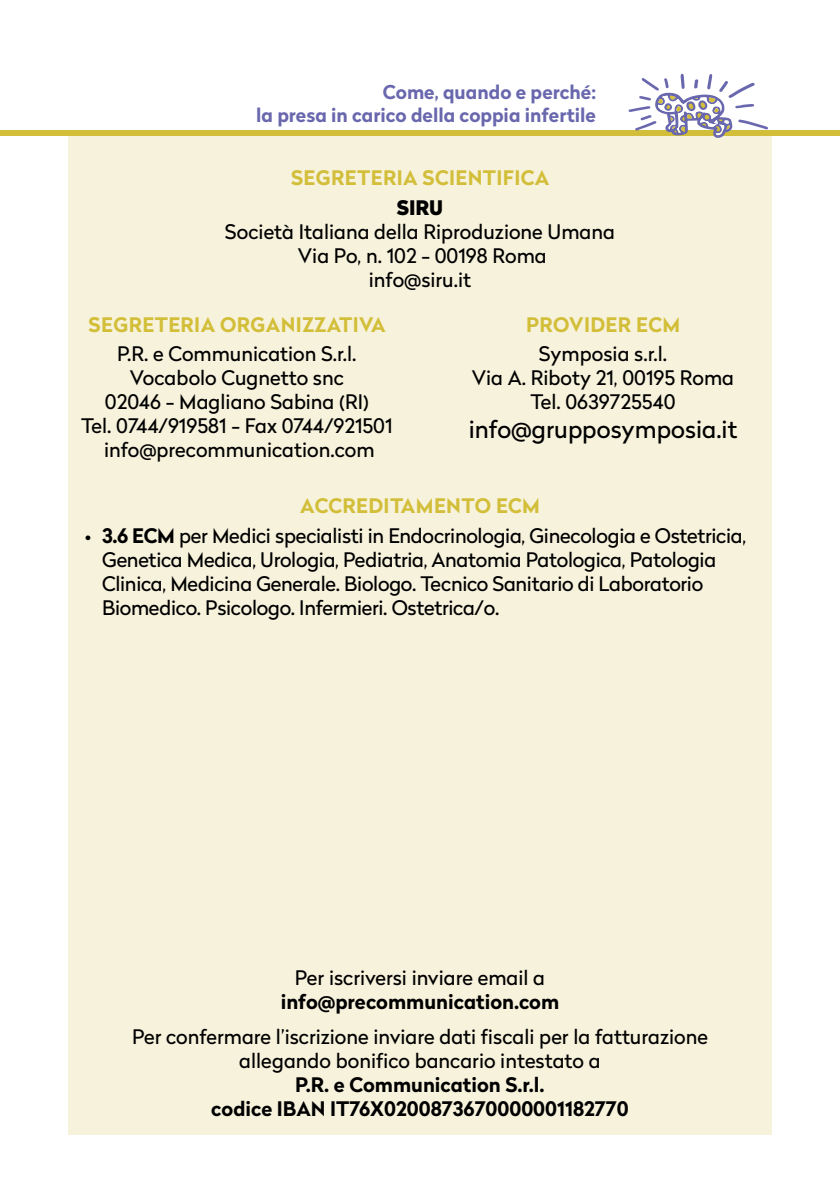
<style>
.page{position:relative;width:840px;height:1191px;background:#fff}
.page>*{position:absolute;margin:0;border:0;box-sizing:border-box;transform-origin:0 0}
.t1{font:24px "Radikal";color:#000}
.t2{font:20px/24px "Radikal";color:#000;text-align:center}
.t3{font:700 20px/24px "Radikal";color:#000;text-align:center}
.t4{font:700 20px "Radikal";letter-spacing:.02em;color:#d2be39}
.t5{font:900 20px "Radikal";color:#000}
.t6{font:700 19px/22.8px "Radikal";color:#6967ad;text-align:right}
.s1{font-weight:700}
</style>
<div class="page">
<div style="left:68px;top:133px;width:703px;height:1001px;background:#f7f2dc"></div>
<div style="left:0;top:130px;width:839px;height:6px;background:#d2be39"></div>
<svg style="left:628px;top:74px;width:139px;height:64px"></svg>
<p class="t6" style="left:256px;top:81px;width:341px">Come, quando e perché:<br>la presa in carico della coppia infertile</p>
<p class="t4" style="left:291px;top:163px;width:259px">SEGRETERIA SCIENTIFICA</p>
<p class="t5" style="left:396px;top:192px;width:48px">SIRU</p>
<p class="t2" style="left:225px;top:219px;width:391px">Società Italiana della Riproduzione Umana<br>Via Po, n. 102 - 00198 Roma<br>info@siru.it</p>
<p class="t4" style="left:89px;top:310px;width:298px">SEGRETERIA ORGANIZZATIVA</p>
<p class="t2" style="left:81px;top:342px;width:313px">P.R. e Communication S.r.l.<br>Vocabolo Cugnetto snc<br>02046 - Magliano Sabina (RI)<br>Tel. 0744/919581 - Fax 0744/921501 info@precommunication.com</p>
<p class="t4" style="left:526px;top:310px;width:155px">PROVIDER ECM</p>
<p class="t2" style="left:471px;top:342px;width:264px">Symposia s.r.l.<br>Via A. Riboty 21, 00195 Roma<br>Tel. 0639725540</p>
<p class="t1" style="left:468px;top:412px;width:270px">info@grupposymposia.it</p>
<p class="t4" style="left:300px;top:491px;width:241px">ACCREDITAMENTO ECM</p>
<p class="t2" style="left:102px;top:523px;width:645px;text-align:left;text-indent:-17px"><span class="s1">• 3.6 ECM</span> per Medici specialisti in Endocrinologia, Ginecologia e Ostetricia, Genetica Medica, Urologia, Pediatria, Anatomia Patologica, Patologia Clinica, Medicina Generale. Biologo. Tecnico Sanitario di Laboratorio Biomedico. Psicologo. Infermieri. Ostetrica/o.</p>
<p class="t2" style="left:295px;top:965px;width:252px">Per iscriversi inviare email a</p>
<p class="t3" style="left:280px;top:989px;width:280px">info@precommunication.com</p>
<p class="t2" style="left:132px;top:1024px;width:577px">Per confermare l’iscrizione inviare dati fiscali per la fatturazione allegando bonifico bancario intestato a</p>
<p class="t3" style="left:211px;top:1072px;width:419px">P.R. e Communication S.r.l.<br>codice IBAN IT76X0200873670000001182770</p>
</div>
